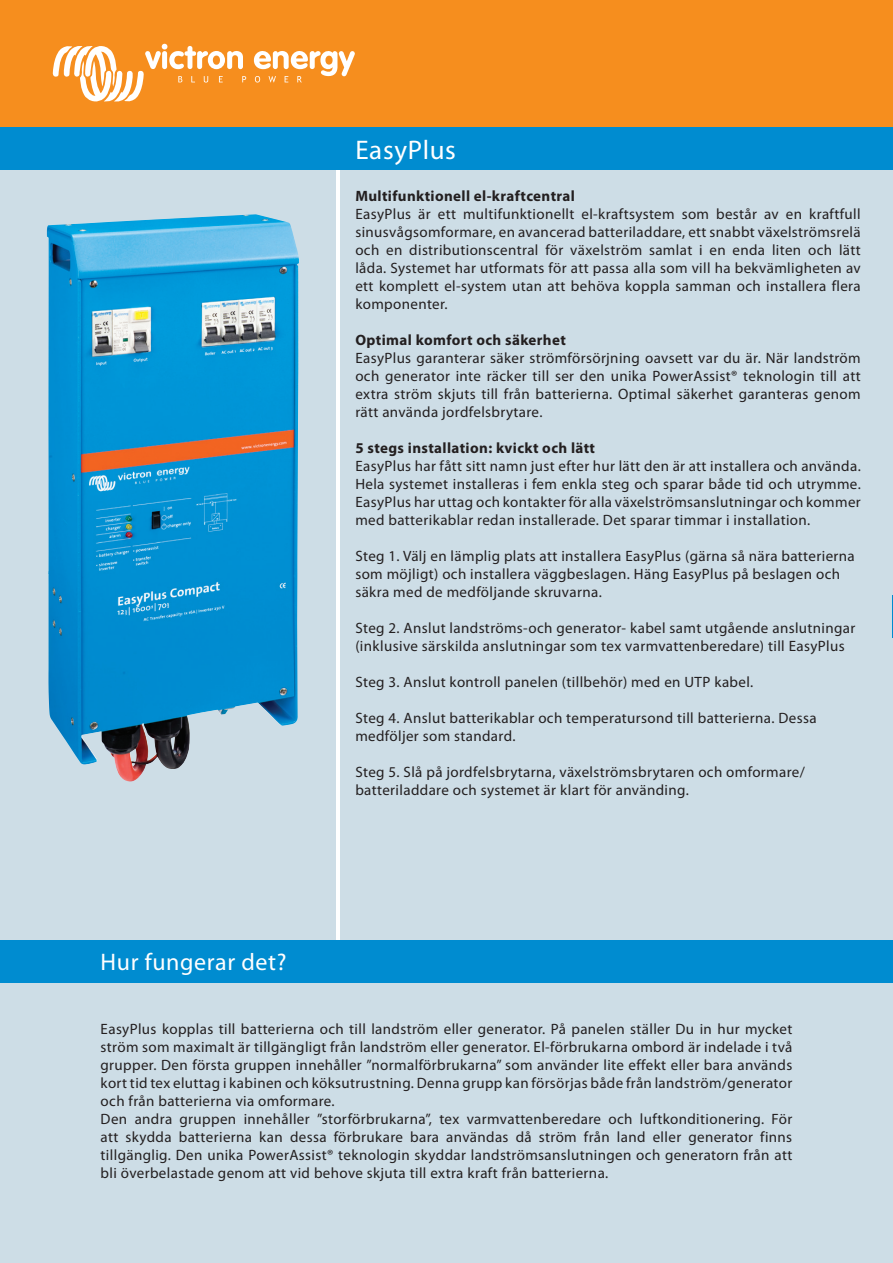
<style>
.page{position:relative;width:893px;height:1263px;background:#fff}
.page>*{position:absolute;margin:0;border:0;box-sizing:border-box;transform-origin:0 0}
.t1{font:27px "Myriad Pro";letter-spacing:.025em;color:#fff}
.t2{font:24px "Myriad Pro";letter-spacing:.025em;color:#fff}
.t3{font:15px/18px "Myriad Pro";letter-spacing:.025em;color:#231f20;text-align:justify}
.t4{font:700 15px "Myriad Pro";letter-spacing:.025em;color:#231f20}
</style>
<div class="page">
<div style="left:0;top:0;width:893px;height:128px;background:#f68e1e"></div>
<div style="left:0;top:128px;width:893px;height:42px;background:#008cd0"></div>
<svg style="left:52px;top:43px;width:194px;height:59px"></svg>
<svg style="left:253px;top:51px;width:102px;height:32px"></svg>
<div style="left:0;top:978px;width:893px;height:285px;background:#cddde6"></div>
<div style="left:0;top:170px;width:336px;height:770px;background:#cddde6"></div>
<div style="left:340px;top:170px;width:553px;height:770px;background:#cddde6"></div>
<img style="left:47px;top:214px;width:252px;height:568px">
<div style="left:0;top:940px;width:893px;height:42px;background:#008cd0"></div>
<p class="t2" style="left:101px;top:947px;width:187px">Hur fungerar det?</p>
<p class="t1" style="left:355px;top:133px;width:102px">EasyPlus</p>
<p class="t4" style="left:355px;top:186px;width:221px">Multifunktionell el-kraftcentral</p>
<p class="t3" style="left:355px;top:204px;width:507px">EasyPlus är ett multifunktionellt el-kraftsystem som består av en kraftfull sinusvågsomformare, en avancerad batteriladdare, ett snabbt växelströmsrelä och en distributionscentral för växelström samlat i en enda liten och lätt låda. Systemet har utformats för att passa alla som vill ha bekvämligheten av ett komplett el-system utan att behöva koppla samman och installera flera komponenter.</p>
<p class="t4" style="left:355px;top:330px;width:212px">Optimal komfort och säkerhet</p>
<p class="t3" style="left:355px;top:348px;width:507px">EasyPlus garanterar säker strömförsörjning oavsett var du är. När landström och generator inte räcker till ser den unika PowerAssist® teknologin till att extra ström skjuts till från batterierna. Optimal säkerhet garanteras genom rätt använda jordfelsbrytare.</p>
<p class="t4" style="left:355px;top:438px;width:241px">5 stegs installation: kvickt och lätt</p>
<p class="t3" style="left:355px;top:456px;width:507px">EasyPlus har fått sitt namn just efter hur lätt den är att installera och använda.<br>Hela systemet installeras i fem enkla steg och sparar både tid och utrymme.<br>EasyPlus har uttag och kontakter för alla växelströmsanslutningar och kommer med batterikablar redan installerade. Det sparar timmar i installation.</p>
<p class="t3" style="left:355px;top:546px;width:501px">Steg 1. Välj en lämplig plats att installera EasyPlus (gärna så nära batterierna</p>
<p class="t3" style="left:355px;top:564px;width:486px">som möjligt) och installera väggbeslagen. Häng EasyPlus på beslagen och säkra med de medföljande skruvarna.</p>
<p class="t3" style="left:355px;top:618px;width:502px">Steg 2. Anslut landströms-och generator- kabel samt utgående anslutningar</p>
<p class="t3" style="left:355px;top:636px;width:491px">(inklusive särskilda anslutningar som tex varmvattenberedare) till EasyPlus</p>
<p class="t3" style="left:355px;top:672px;width:399px">Steg 3. Anslut kontroll panelen (tillbehör) med en UTP kabel.</p>
<p class="t3" style="left:355px;top:708px;width:463px">Steg 4. Anslut batterikablar och temperatursond till batterierna. Dessa medföljer som standard.</p>
<p class="t3" style="left:355px;top:762px;width:451px">Steg 5. Slå på jordfelsbrytarna, växelströmsbrytaren och omformare/ batteriladdare och systemet är klart för använding.</p>
<p class="t3" style="left:101px;top:1020px;width:693px">EasyPlus kopplas till batterierna och till landström eller generator. På panelen ställer Du in hur mycket ström som maximalt är tillgängligt från landström eller generator. El-förbrukarna ombord är indelade i två grupper. Den första gruppen innehåller ”normalförbrukarna” som använder lite effekt eller bara används kort tid tex eluttag i kabinen och köksutrustning. Denna grupp kan försörjas både från landström/generator och från batterierna via omformare.</p>
<p class="t3" style="left:101px;top:1110px;width:693px">Den andra gruppen innehåller ”storförbrukarna”, tex varmvattenberedare och luftkonditionering. För att skydda batterierna kan dessa förbrukare bara användas då ström från land eller generator finns tillgänglig. Den unika PowerAssist® teknologin skyddar landströmsanslutningen och generatorn från att bli överbelastade genom att vid behove skjuta till extra kraft från batterierna.</p>
</div>
